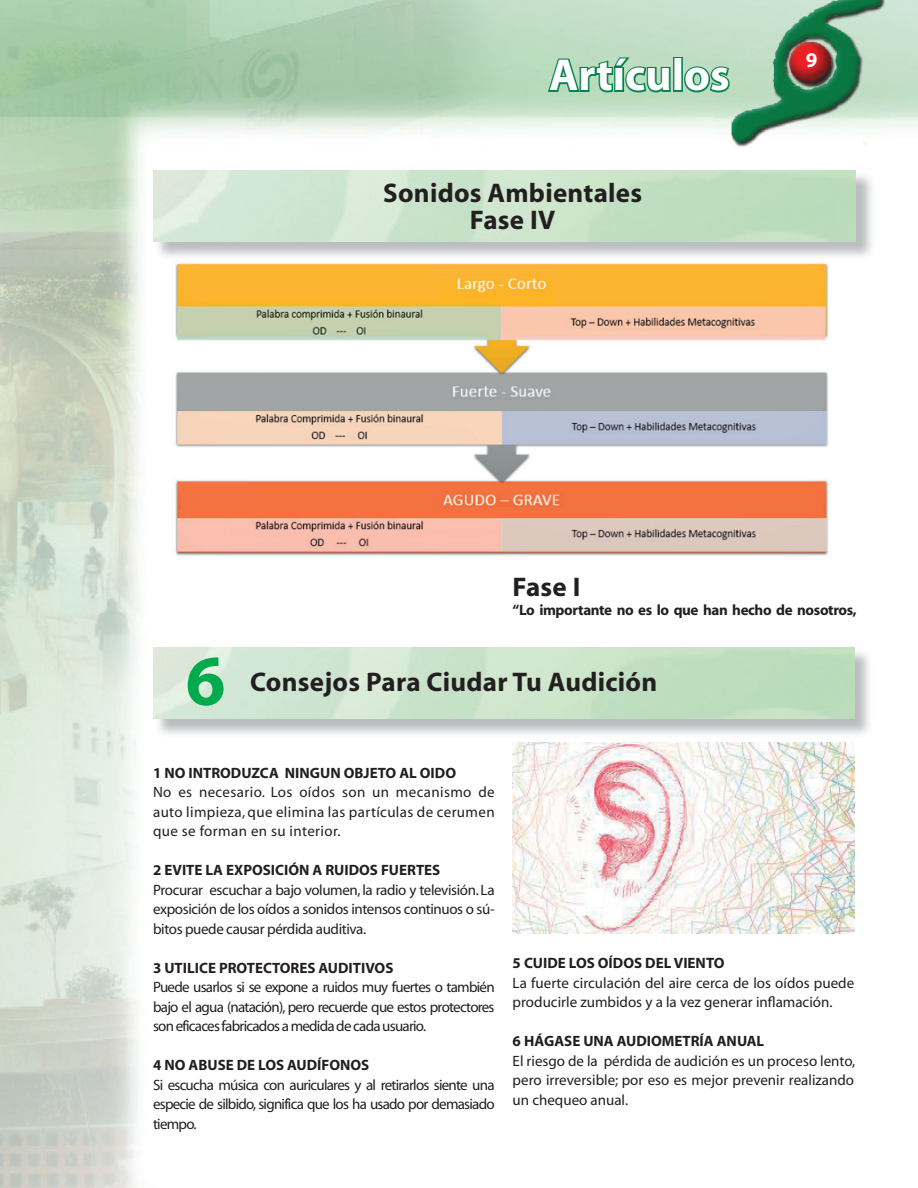
<style>
.page{position:relative;width:918px;height:1188px;background:#fff}
.page>*{position:absolute;margin:0;border:0;box-sizing:border-box;transform-origin:0 0}
.t1{font:700 72px "Myriad";color:#00aa4d}
.t2{font:700 45px "Myriad";color:#fff}
.t3{font:700 27px/27px "Myriad";letter-spacing:.01em;color:#231f20;text-align:center}
.t4{font:700 21px "Myriad";color:#fff}
.t5{font:15px/19.5px "Myriad";color:#231f20;text-align:justify}
.t6{font:700 15px "Myriad";color:#231f20}
.t7{font:700 15px "Myriad";letter-spacing:-.025em;color:#231f20}
</style>
<div class="page">
<img style="left:716px;top:0;width:174px;height:147px">
<svg style="left:546px;top:55px;width:126px;height:39px;background:#78ba94"></svg>
<div style="left:673px;top:57px;width:10px;height:35px;border:3px solid #06824a"></div>
<svg style="left:683px;top:65px;width:48px;height:29px"></svg>
<img style="left:173px;top:261px;width:656px;height:296px">
<img style="left:153px;top:170px;width:703px;height:72px">
<img style="left:153px;top:647px;width:701px;height:72px">
<img style="left:513px;top:743px;width:341px;height:191px">
<h2 class="t2" style="left:549px;top:52px;width:182px">Artículos</h2>
<h3 class="t3" style="left:383px;top:181px;width:260px">Sonidos Ambientales<br>Fase IV</h3>
<h3 class="t4" style="left:806px;top:49px;width:13px">9</h3>
<h1 class="t1" style="left:186px;top:644px;width:41px">6</h1>
<h3 class="t3" style="left:513px;top:574px;width:69px">Fase I</h3>
<p class="t7" style="left:513px;top:603px;width:346px">“Lo importante no es lo que han hecho de nosotros,</p>
<h3 class="t3" style="left:250px;top:670px;width:409px">Consejos Para Ciudar Tu Audición</h3>
<p class="t6" style="left:153px;top:765px;width:305px">1 NO INTRODUZCA NINGUN OBJETO AL OIDO</p>
<p class="t5" style="left:153px;top:783px;width:343px">No es necesario. Los oídos son un mecanismo de auto limpieza, que elimina las partículas de cerumen que se forman en su interior.</p>
<p class="t6" style="left:153px;top:862px;width:289px">2 EVITE LA EXPOSICIÓN A RUIDOS FUERTES</p>
<p class="t5" style="left:153px;top:881px;width:343px">Procurar escuchar a bajo volumen, la radio y televisión. La exposición de los oídos a sonidos intensos continuos o sú&shy;bitos puede causar pérdida auditiva.</p>
<p class="t6" style="left:153px;top:960px;width:242px">3 UTILICE PROTECTORES AUDITIVOS</p>
<p class="t5" style="left:153px;top:978px;width:343px">Puede usarlos si se expone a ruidos muy fuertes o también bajo el agua (natación), pero recuerde que estos protectores son eficaces fabricados a medida de cada usuario.</p>
<p class="t6" style="left:153px;top:1057px;width:218px">4 NO ABUSE DE LOS AUDÍFONOS</p>
<p class="t5" style="left:153px;top:1076px;width:343px">Si escucha música con auriculares y al retirarlos siente una especie de silbido, significa que los ha usado por demasiado tiempo.</p>
<p class="t6" style="left:513px;top:956px;width:213px">5 CUIDE LOS OÍDOS DEL VIENTO</p>
<p class="t5" style="left:513px;top:974px;width:343px">La fuerte circulación del aire cerca de los oídos puede producirle zumbidos y a la vez generar inflamación.</p>
<p class="t6" style="left:513px;top:1034px;width:253px">6 HÁGASE UNA AUDIOMETRÍA ANUAL</p>
<p class="t5" style="left:513px;top:1052px;width:344px">El riesgo de la pérdida de audición es un proceso lento, pero irreversible; por eso es mejor prevenir realizando un chequeo anual.</p>
</div>
